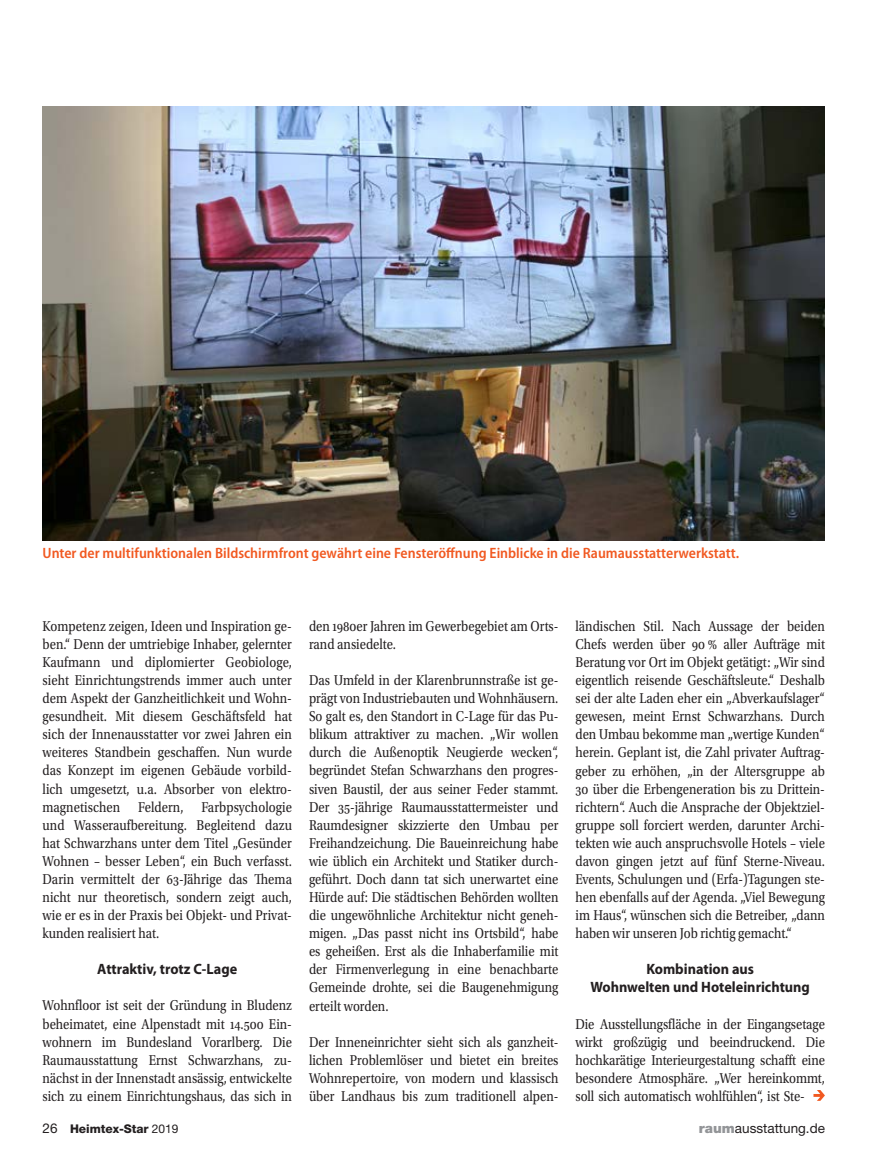
<style>
.page{position:relative;width:893px;height:1170px;background:#fff}
.page>*{position:absolute;margin:0;border:0;box-sizing:border-box;transform-origin:0 0}
.t1{font:15px/18px "Utopia Std";color:#231f20;text-align:justify;scale:.85 1}
.t2{font:600 semi-condensed 15px "Myriad Pro";color:#f15921}
.t3{font:700 15px/18.1px "Myriad Pro";color:#231f20;text-align:center;scale:.95 1}
.t4{font:13.5px "Helvetica Neue LT Std";color:#231f20}
.t5{font:800 12px "Helvetica Neue LT Std";letter-spacing:-.005em;color:#231f20}
.s1{font-weight:400;font-size:13.5px}
.s2{font-weight:400}
.s3{font-weight:900;color:#939598}
</style>
<div class="page">
<svg style="left:813px;top:1090px;width:12px;height:10px"></svg>
<img style="left:43px;top:106px;width:782px;height:434px">
<p class="t2" style="left:43px;top:545px;width:698px">Unter der multifunktionalen Bildschirmfront gewährt eine Fensteröffnung Einblicke in die Raumausstatterwerkstatt.</p>
<p class="t1" style="left:43px;top:617px;width:295px">Kompetenz zeigen, Ideen und Inspiration ge&shy;ben.“ Denn der umtriebige Inhaber, gelernter Kaufmann und diplomierter Geobiologe, sieht Einrichtungstrends immer auch unter dem Aspekt der Ganzheitlichkeit und Wohn&shy;gesundheit. Mit diesem Geschäftsfeld hat sich der Innenausstatter vor zwei Jahren ein weiteres Standbein geschaffen. Nun wurde das Konzept im eigenen Gebäude vorbild&shy;lich umgesetzt, u.a. Absorber von elektro&shy;magnetischen Feldern, Farbpsychologie und Wasseraufbereitung. Begleitend dazu hat Schwarzhans unter dem Titel „Gesünder Wohnen – besser Leben“, ein Buch verfasst.<br>Darin vermittelt der 63-Jährige das Thema nicht nur theoretisch, sondern zeigt auch, wie er es in der Praxis bei Objekt- und Privat&shy;kunden realisiert hat.</p>
<p class="t3" style="left:97px;top:960px;width:149px">Attraktiv, trotz C-Lage</p>
<p class="t1" style="left:43px;top:996px;width:295px">Wohnfloor ist seit der Gründung in Bludenz beheimatet, eine Alpenstadt mit 14.500 Ein&shy;wohnern im Bundesland Vorarlberg. Die Raumausstattung Ernst Schwarzhans, zu&shy;nächst in der Innenstadt ansässig, entwickelte sich zu einem Einrichtungshaus, das sich in</p>
<p class="t1" style="left:309px;top:617px;width:295px">den 1980er Jahren im Gewerbegebiet am Orts&shy;rand ansiedelte.</p>
<p class="t1" style="left:309px;top:671px;width:295px">Das Umfeld in der Klarenbrunnstraße ist ge&shy;prägt von Industriebauten und Wohnhäusern.<br>So galt es, den Standort in C-Lage für das Pu&shy;blikum attraktiver zu machen. „Wir wollen durch die Außenoptik Neugierde wecken“, begründet Stefan Schwarzhans den progres&shy;siven Baustil, der aus seiner Feder stammt.<br>Der 35-jährige Raumausstattermeister und Raumdesigner skizzierte den Umbau per Freihandzeichung. Die Baueinreichung habe wie üblich ein Architekt und Statiker durch&shy;geführt. Doch dann tat sich unerwartet eine Hürde auf: Die städtischen Behörden wollten die ungewöhnliche Architektur nicht geneh&shy;migen. „Das passt nicht ins Ortsbild“, habe es geheißen. Erst als die Inhaberfamilie mit der Firmenverlegung in eine benachbarte Gemeinde drohte, sei die Baugenehmigung erteilt worden.</p>
<p class="t1" style="left:309px;top:1032px;width:295px">Der Inneneinrichter sieht sich als ganzheit&shy;lichen Problemlöser und bietet ein breites Wohnrepertoire, von modern und klassisch über Landhaus bis zum traditionell alpen-</p>
<p class="t1" style="left:575px;top:617px;width:295px">ländischen Stil. Nach Aussage der beiden Chefs werden über 90 % aller Aufträge mit Beratung vor Ort im Objekt getätigt: „Wir sind eigentlich reisende Geschäftsleute.“ Deshalb sei der alte Laden eher ein „Abverkaufslager“ gewesen, meint Ernst Schwarzhans. Durch den Umbau bekomme man „wertige Kunden“ herein. Geplant ist, die Zahl privater Auftrag&shy;geber zu erhöhen, „in der Altersgruppe ab 30 über die Erbengeneration bis zu Drittein&shy;richtern“. Auch die Ansprache der Objektziel&shy;gruppe soll forciert werden, darunter Archi&shy;tekten wie auch anspruchsvolle Hotels – viele davon gingen jetzt auf fünf Sterne-Niveau.<br>Events, Schulungen und (Erfa-)Tagungen ste&shy;hen ebenfalls auf der Agenda. „Viel Bewegung im Haus“, wünschen sich die Betreiber, „dann haben wir unseren Job richtig gemacht.“</p>
<p class="t3" style="left:590px;top:960px;width:232px">Kombination aus<br>Wohnwelten und Hoteleinrichtung</p>
<p class="t1" style="left:575px;top:1014px;width:295px">Die Ausstellungsfläche in der Eingangsetage wirkt großzügig und beeindruckend. Die hochkarätige Interieurgestaltung schafft eine besondere Atmosphäre. „Wer hereinkommt, soll sich automatisch wohlfühlen“, ist Ste-</p>
<p class="t5" style="left:43px;top:1121px;width:137px"><span class="s1">26</span> Heimtex-Star <span class="s2">2019</span></p>
<p class="t4" style="left:699px;top:1119px;width:128px"><span class="s3">raum</span>ausstattung.de</p>
</div>
